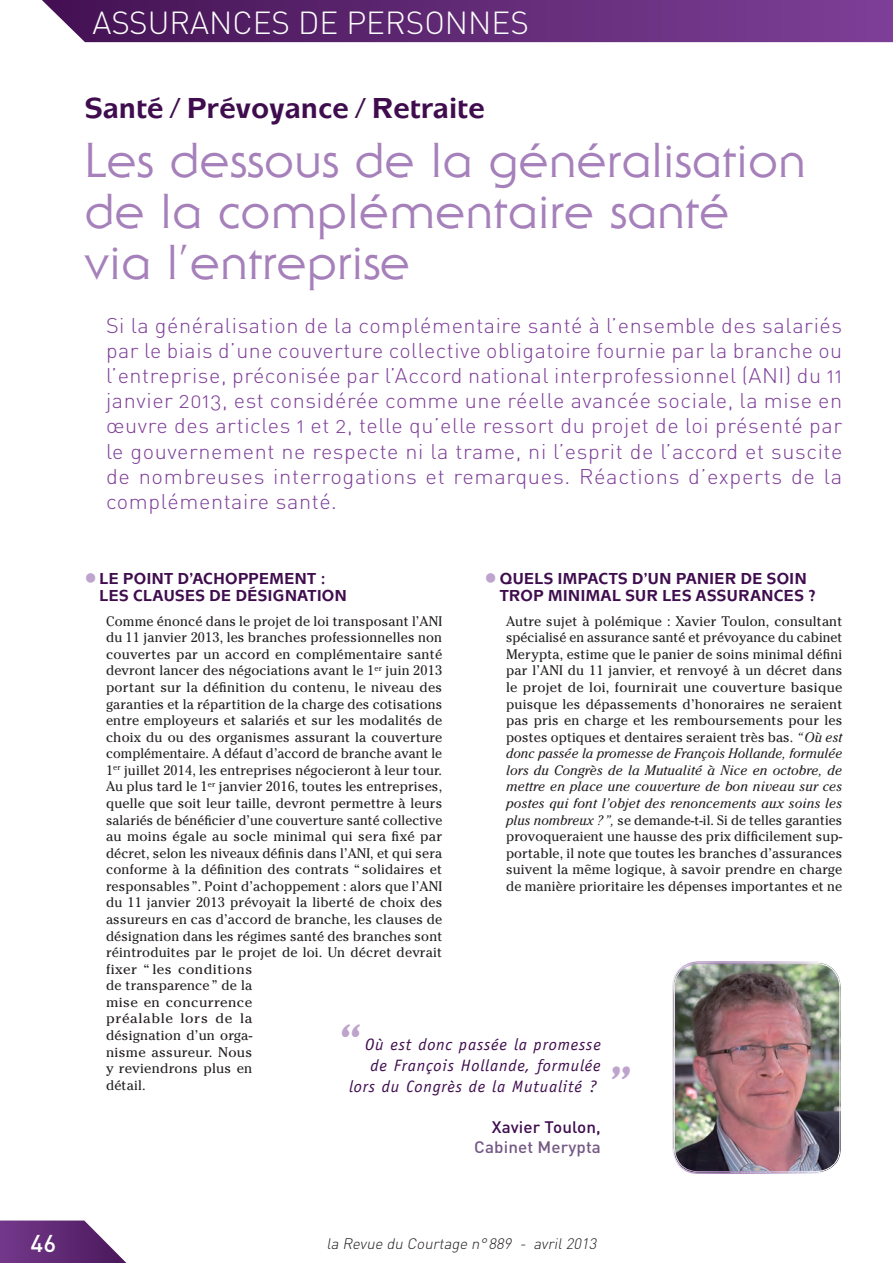
<style>
.page{position:relative;width:893px;height:1263px;background:#fff}
.page>*{position:absolute;margin:0;border:0;box-sizing:border-box;transform-origin:0 0}
.t1{font:48px/51px "Serif Gothic";letter-spacing:.02em;color:#a680ba}
.t2{font:italic 900 37.5px "Mixage EF";color:#bea4cd}
.t3{font:300 31.5px "DIN";color:#fff}
.t4{font:700 30px "Mixage EF";letter-spacing:.02em;color:#3f0d4e}
.t5{font:500 24px "DIN";color:#fff}
.t6{font:21px/25.2px "DIN Light Alternate";letter-spacing:.03em;color:#7e3e98;text-align:justify}
.t7{font:700 16.5px/16.5px "Mixage EF";letter-spacing:.03em;color:#3f0d4e;scale:.96 1}
.t8{font:italic 16.5px/21px "Officina Sans";letter-spacing:.045em;color:#3f0d4e;text-align:right}
.t9{font:500 16.5px "DIN";letter-spacing:.005em;color:#755a85}
.t10{font:500 16.5px "DIN";letter-spacing:.005em;color:#3f0d4e}
.t11{font:italic 300 15px "DIN";color:#231f20}
.t12{font:13.8px/16.5px "Cheltenham";letter-spacing:.015em;color:#231f20}
.s1{font-style:italic}
</style>
<div class="page">
<svg style="left:0;top:1220px;width:126px;height:42px"></svg>
<svg style="left:42px;top:0;width:850px;height:42px;background:#652f79"></svg>
<img style="left:673px;top:962px;width:167px;height:210px;border-radius:25px">
<div style="left:671px;top:961px;width:171px;height:212px;border:1px solid #fff;border-radius:26px"></div>
<div style="left:674px;top:963px;width:165px;height:208px;border:1px solid #fff;border-radius:24px"></div>
<h3 class="t5" style="left:31px;top:1223px;width:27px">4646</h3>
<h3 class="t3" style="left:92px;top:3px;width:438px">ASSURANCES DE PERSONNES</h3>
<h3 class="t4" style="left:85px;top:90px;width:401px">Santé / Prévoyance / Retraite</h3>
<h1 class="t1" style="left:85px;top:134px;width:722px">Les dessous de la généralisation de la complémentaire santé via l’entreprise</h1>
<p class="t6" style="left:106px;top:312px;width:737px">Si la généralisation de la complémentaire santé à l’ensemble des salariés par le biais d’une couverture collective obligatoire fournie par la branche ou l’entreprise, préconisée par l’Accord national interprofessionnel (ANI) du 11 janvier 2013, est considérée comme une réelle avancée sociale, la mise en œuvre des articles 1 et 2, telle qu’elle ressort du projet de loi présenté par le gouvernement ne respecte ni la trame, ni l’esprit de l’accord et suscite de nombreuses interrogations et remarques. Réactions d’experts de la complémentaire santé.</p>
<p class="t7" style="left:100px;top:570px;width:259px">LE POINT D’ACHOPPEMENT :<br>LES CLAUSES DE DÉSIGNATION</p>
<p class="t12" style="left:106px;top:612px;width:337px">Comme énoncé dans le projet de loi transposant l’ANI du 11 janvier 2013, les branches professionnelles non couvertes par un accord en complémentaire santé devront lancer des négociations avant le 1<sup>er</sup> juin 2013 portant sur la définition du contenu, le niveau des garanties et la répartition de la charge des cotisations entre employeurs et salariés et sur les modalités de choix du ou des organismes assurant la couverture complémentaire. A défaut d’accord de branche avant le 1<sup>er</sup> juillet 2014, les entreprises négocieront à leur tour.<br>Au plus tard le 1<sup>er</sup> janvier 2016, toutes les entreprises, quelle que soit leur taille, devront permettre à leurs salariés de bénéficier d’une couverture santé collective au moins égale au socle minimal qui sera fixé par décret, selon les niveaux définis dans l’ANI, et qui sera conforme à la définition des contrats “ solidaires et responsables ”. Point d’achoppement : alors que l’ANI du 11 janvier 2013 prévoyait la liberté de choix des assureurs en cas d’accord de branche, les clauses de désignation dans les régimes santé des branches sont réintroduites par le projet de loi. Un décret devrait fixer “ les conditions<br>de transparence ” de la<br>mise en concurrence<br>préalable lors de la<br>désignation d’un orga-<br>nisme assureur. Nous<br>y reviendrons plus en<br>détail.</p>
<p class="t7" style="left:499px;top:570px;width:331px">QUELS IMPACTS D’UN PANIER DE SOIN<br>TROP MINIMAL SUR LES ASSURANCES ?</p>
<p class="t12" style="left:506px;top:612px;width:337px;text-align:justify">Autre sujet à polémique : Xavier Toulon, consultant spécialisé en assurance santé et prévoyance du cabinet Merypta, estime que le panier de soins minimal défini par l’ANI du 11 janvier, et renvoyé à un décret dans le projet de loi, fournirait une couverture basique puisque les dépassements d’honoraires ne seraient pas pris en charge et les remboursements pour les postes optiques et dentaires seraient très bas. <span class="s1">“ Où est donc passée la promesse de François Hollande, formulée lors du Congrès de la Mutualité à Nice en octobre, de mettre en place une couverture de bon niveau sur ces postes qui font l’objet des renoncements aux soins les plus nombreux ? ”,</span> se demande-t-il. Si de telles garanties provoqueraient une hausse des prix difficilement sup&shy;portable, il note que toutes les branches d’assurances suivent la même logique, à savoir prendre en charge de manière prioritaire les dépenses importantes et ne</p>
<h2 class="t2" style="left:339px;top:1014px;width:22px">“</h2>
<p class="t8" style="left:349px;top:1033px;width:253px">Où est donc passée la promesse de François Hollande, formulée lors du Congrès de la Mutualité ?</p>
<h2 class="t2" style="left:608px;top:1056px;width:22px">”</h2>
<p class="t10" style="left:491px;top:1116px;width:111px">Xavier Toulon,</p>
<p class="t9" style="left:474px;top:1135px;width:128px">Cabinet Merypta</p>
<p class="t11" style="left:326px;top:1233px;width:275px">la Revue du Courtage n° 889 - avril2013</p>
</div>
